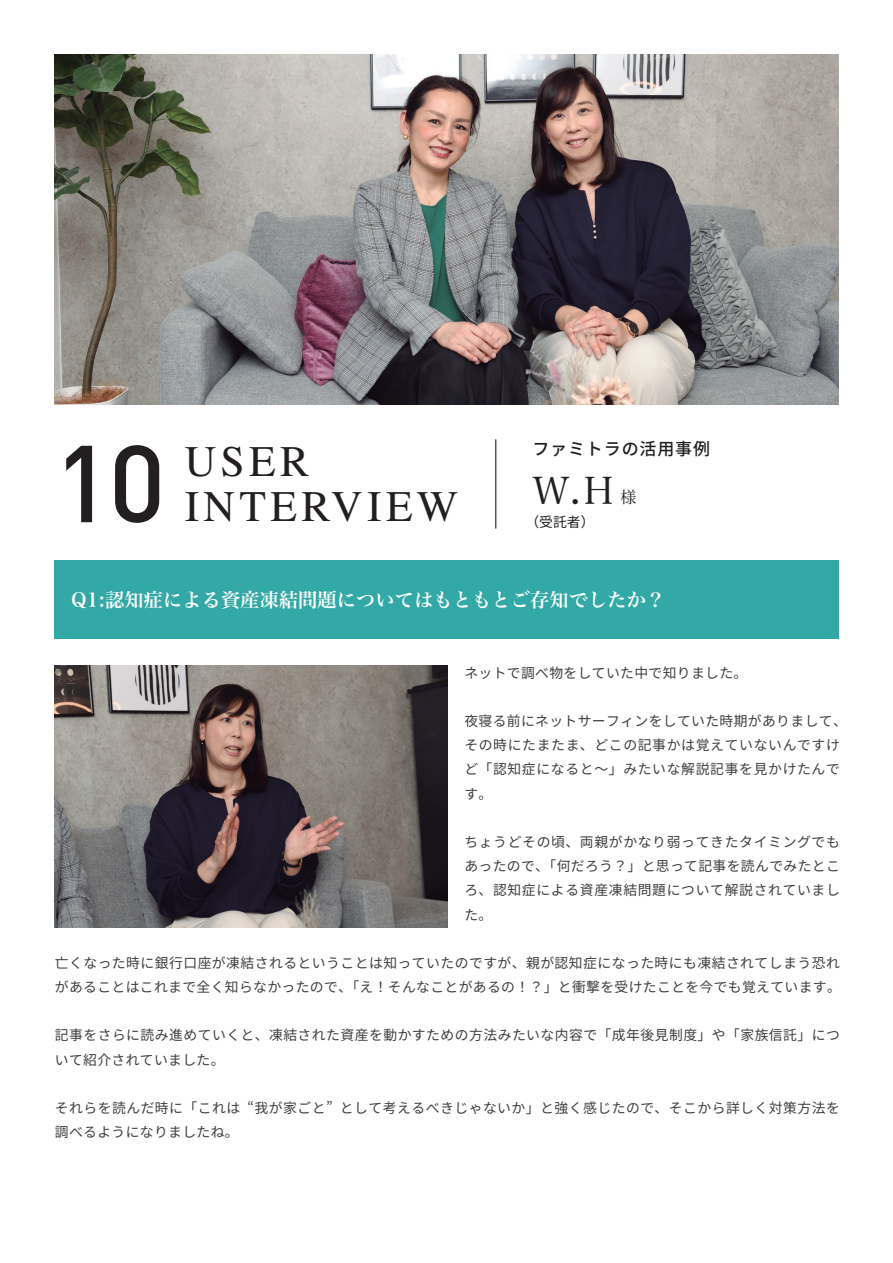
<style>
.page{position:relative;width:893px;height:1263px;background:#fff}
.page>*{position:absolute;margin:0;border:0;box-sizing:border-box;transform-origin:0 0}
.t1{font:500 107.4px "DIN";color:#231f20}
.t2{font:43.65px "Times LT Std";letter-spacing:.1em;color:#231f20}
.t3{font:37.2px "Hira Min Pro N W3";color:#231f20}
.t4{font:19.2px "Hira Min Pro W6";letter-spacing:.01em;color:#fff}
.t5{font:500 16.95px "Source Han Sans JP";letter-spacing:.05em;color:#231f20}
.t6{font:15.9px "Koz Min Pr 6 N";color:#231f20}
.t7{font:13.8px/24.2px "Source Han Sans JP";letter-spacing:.035em;color:#3e3e3f}
.t8{font:13.8px "Source Han Sans JP";color:#231f20}
</style>
<div class="page">
<img style="left:54px;top:54px;width:785px;height:351px">
<hr style="left:496px;top:439px;width:1px;height:90px;background:#000">
<div style="left:54px;top:560px;width:785px;height:79px;background:#32a9a6"></div>
<img style="left:54px;top:665px;width:393px;height:263px">
<h1 class="t1" style="left:54px;top:415px;width:113px">10</h1>
<h2 class="t2" style="left:185px;top:436px;width:126px">USER</h2>
<h2 class="t2" style="left:185px;top:482px;width:275px">INTERVIEW</h2>
<p class="t5" style="left:532px;top:439px;width:179px">ファミトラの活用事例</p>
<h3 class="t3" style="left:532px;top:459px;width:83px">W.H</h3>
<p class="t8" style="left:525px;top:514px;width:71px">（受託者）</p>
<p class="t6" style="left:620px;top:488px;width:17px">様</p>
<h3 class="t4" style="left:71px;top:583px;width:596px">Q1:認知症による資産凍結問題についてはもともとご存知でしたか？</h3>
<p class="t7" style="left:464px;top:661px;width:284px">ネットで調べ物をしていた中で知りました。</p>
<p class="t7" style="left:464px;top:709px;width:384px">夜寝る前にネットサーフィンをしていた時期がありまして、その時にたまたま、どこの記事かは覚えていないんですけど「認知症になると〜」みたいな解説記事を見かけたんです。</p>
<p class="t7" style="left:464px;top:830px;width:377px;text-align:justify">ちょうどその頃、両親がかなり弱ってきたタイミングでもあったので、「何だろう？」と思って記事を読んでみたところ、認知症による資産凍結問題について解説されていました。</p>
<p class="t7" style="left:55px;top:951px;width:787px">亡くなった時に銀行口座が凍結されるということは知っていたのですが、親が認知症になった時にも凍結されてしまう恐れがあることはこれまで全く知らなかったので、「え！そんなことがあるの！？」と衝撃を受けたことを今でも覚えています。</p>
<p class="t7" style="left:55px;top:1024px;width:787px">記事をさらに読み進めていくと、凍結された資産を動かすための方法みたいな内容で「成年後見制度」や「家族信託」について紹介されていました。</p>
<p class="t7" style="left:55px;top:1096px;width:787px">それらを読んだ時に「これは “我が家ごと” として考えるべきじゃないか」と強く感じたので、そこから詳しく対策方法を調べるようになりましたね。</p>
</div>
